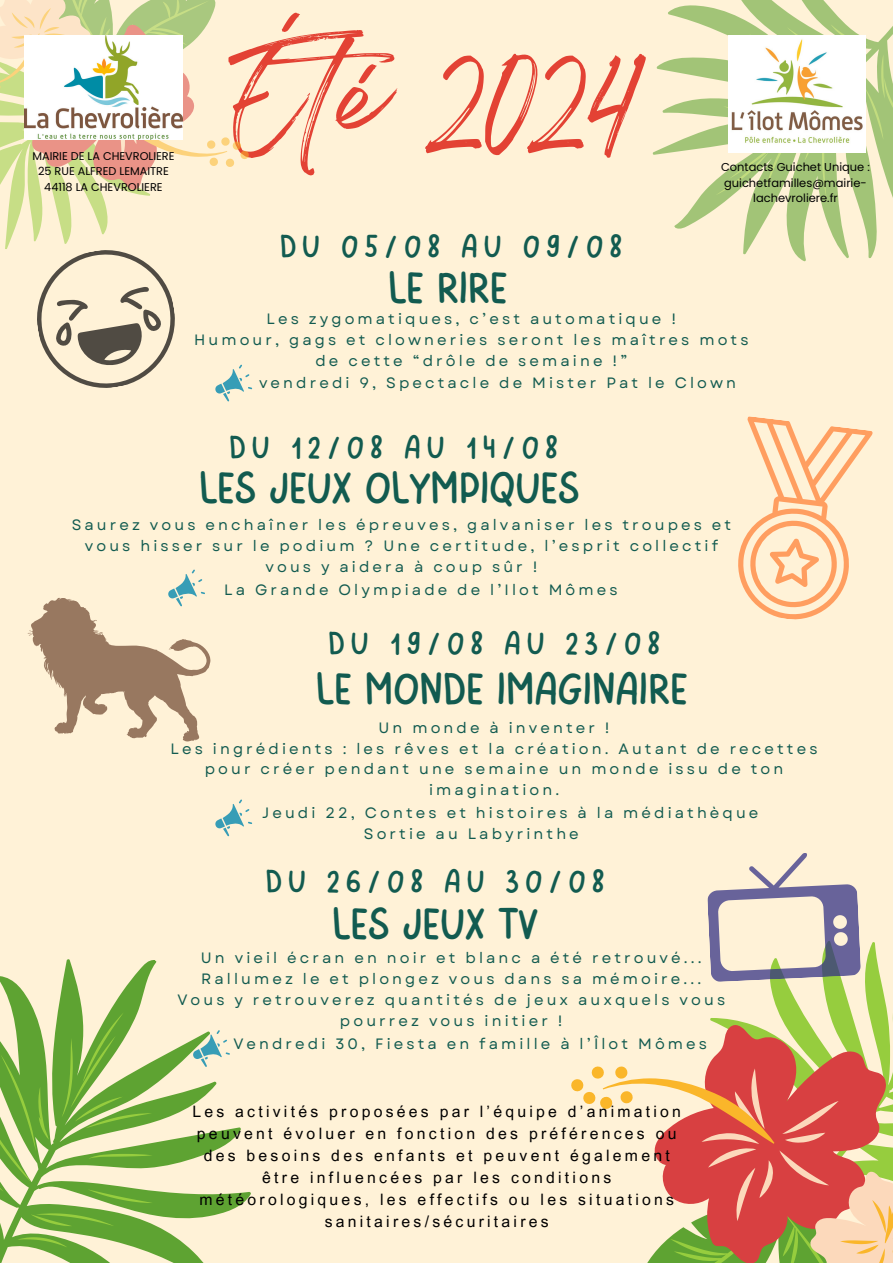
<style>
.page{position:relative;width:893px;height:1263px;background:#fff2d7}
.page>*{position:absolute;margin:0;border:0;box-sizing:border-box;transform-origin:0 0}
.t1{font:94.57px "Breathing";color:#e34234}
.t2{font:44.92px "FEELFREE Regular";letter-spacing:.03em;color:#125b50}
.t3{font:32.25px "FEELFREE Regular";letter-spacing:.205em;color:#125b50}
.t4{font:15.75px/21.9px "Arial MT Pro";letter-spacing:.205em;color:#000;text-align:center}
.t5{font:15px/20.9px "Garet";letter-spacing:.205em;color:#125b50;text-align:center}
.t6{font:11.48px/15.5px "Poppins";color:#000;text-align:center}
.t7{font:11.25px/15.1px "Poppins";color:#000;text-align:center}
</style>
<div class="page">
<svg style="left:710px;top:942px;width:183px;height:124px"></svg>
<svg style="left:708px;top:1023px;width:178px;height:43px"></svg>
<svg style="left:571px;top:1066px;width:322px;height:197px"></svg>
<svg style="left:64px;top:959px;width:187px;height:256px"></svg>
<svg style="left:0;top:973px;width:217px;height:290px"></svg>
<svg style="left:653px;top:0;width:240px;height:255px"></svg>
<svg style="left:707px;top:853px;width:154px;height:129px"></svg>
<svg style="left:738px;top:416px;width:135px;height:204px"></svg>
<img style="left:729px;top:36px;width:136px;height:117px">
<svg style="left:0;top:0;width:253px;height:402px"></svg>
<svg style="left:27px;top:570px;width:184px;height:172px"></svg>
<svg style="left:215px;top:799px;width:37px;height:37px"></svg>
<svg style="left:193px;top:1030px;width:37px;height:37px"></svg>
<p class="t1" style="left:227px;top:67px;width:403px">Été 2024</p>
<h2 class="t7" style="left:32px;top:149px;width:144px">MAIRIE DE LA CHEVROLIERE<br>25 RUE ALFRED LEMAITRE<br>44118 LA CHEVROLIERE</h2>
<h4 class="t6" style="left:721px;top:160px;width:150px">Contacts Guichet Unique :</h4>
<p class="t6" style="left:724px;top:175px;width:144px">guichetfamilles@mairie&shy;lachevroliere.fr</p>
<p class="t3" style="left:280px;top:232px;width:343px">DU 05/08 AU 09/08</p>
<h5 class="t2" style="left:389px;top:268px;width:119px">LE RIRE</h5>
<h4 class="t5" style="left:194px;top:309px;width:556px">Les zygomatiques, c’est automatique !<br>Humour, gags et clowneries seront les maîtres mots de cette “drôle de semaine !”</h4>
<h4 class="t5" style="left:259px;top:372px;width:478px">vendredi 9, Spectacle de Mister Pat le Clown</h4>
<p class="t3" style="left:230px;top:433px;width:329px">DU 12/08 AU 14/08</p>
<h1 class="t2" style="left:200px;top:468px;width:380px">LES JEUX OLYMPIQUES</h1>
<p class="t5" style="left:72px;top:515px;width:661px">Saurez vous enchaîner les épreuves, galvaniser les troupes et vous hisser sur le podium ? Une certitude, l’esprit collectif vous y aidera à coup sûr !</p>
<p class="t5" style="left:224px;top:579px;width:395px">La Grande Olympiade de l’Ilot Mômes</p>
<p class="t3" style="left:329px;top:629px;width:333px">DU 19/08 AU 23/08</p>
<p class="t2" style="left:316px;top:669px;width:372px">LE MONDE IMAGINAIRE</p>
<p class="t5" style="left:171px;top:717px;width:648px">Un monde à inventer !<br>Les ingrédients : les rêves et la création. Autant de recettes pour créer pendant une semaine un monde issu de ton imagination.</p>
<h3 class="t5" style="left:262px;top:802px;width:498px">Jeudi 22, Contes et histoires à la médiathèque</h3>
<h4 class="t5" style="left:364px;top:823px;width:216px">Sortie au Labyrinthe</h4>
<p class="t3" style="left:266px;top:867px;width:340px">DU 26/08 AU 30/08</p>
<h3 class="t2" style="left:333px;top:903px;width:206px">LES JEUX TV</h3>
<h2 class="t5" style="left:177px;top:948px;width:549px">Un vieil écran en noir et blanc a été retrouvé...<br>Rallumez le et plongez vous dans sa mémoire...<br>Vous y retrouverez quantités de jeux auxquels vous pourrez vous initier !</h2>
<h2 class="t5" style="left:233px;top:1033px;width:475px">Vendredi 30, Fiesta en famille à l’Îlot Mômes</h2>
<h4 class="t4" style="left:192px;top:1103px;width:490px">Les activités proposées par l’équipe d’animation peuvent évoluer en fonction des préférences ou des besoins des enfants et peuvent également être influencées par les conditions météorologiques, les effectifs ou les situations sanitaires/sécuritaires</h4>
</div>
